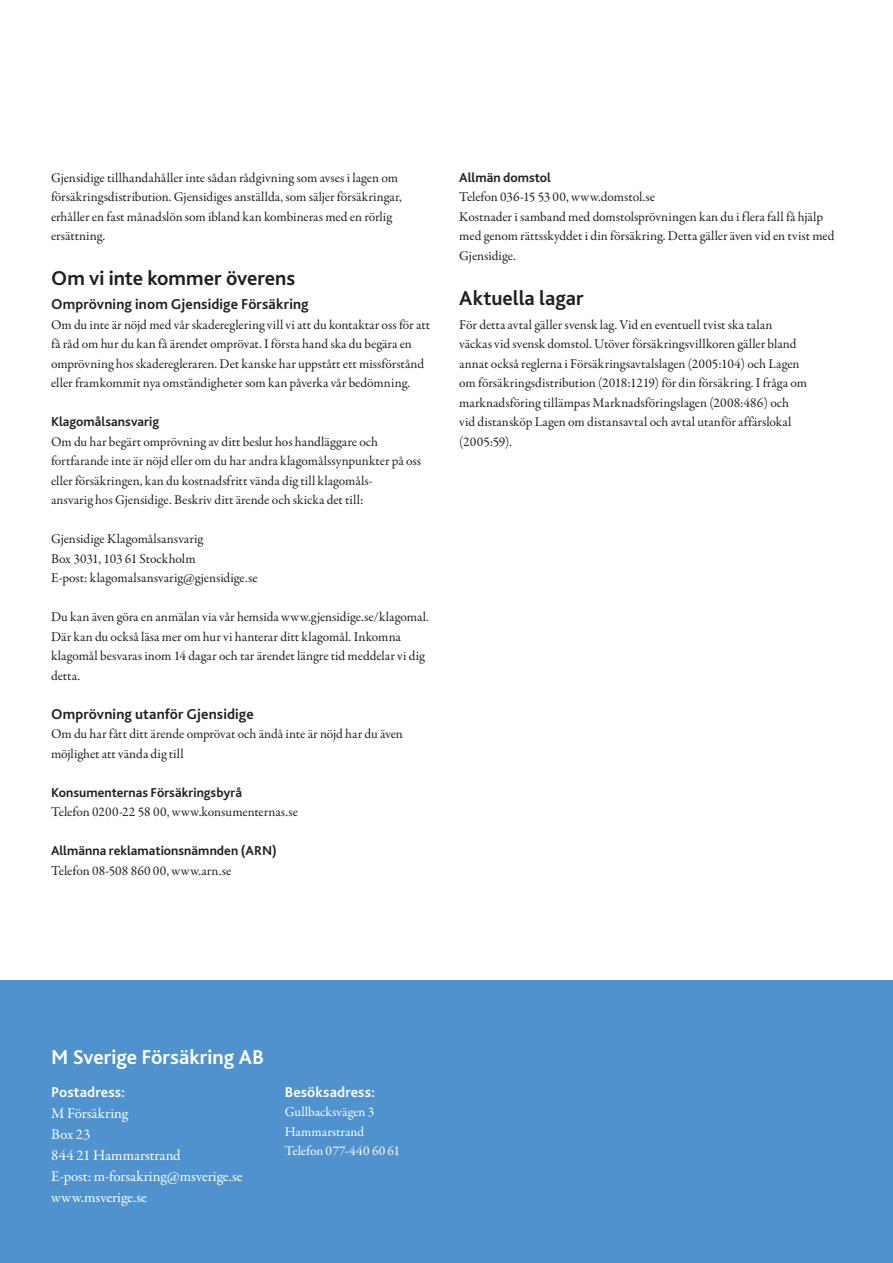
<style>
.page{position:relative;width:893px;height:1263px;background:#fff}
.page>*{position:absolute;margin:0;border:0;box-sizing:border-box;transform-origin:0 0}
.t1{font:700 21px "Bliss Pro";color:#231f20}
.t2{font:700 21px "Bliss Pro";color:#fff}
.t3{font:15px/21px "Garamond Premr Pro";letter-spacing:-.005em;color:#fff}
.t4{font:700 15px "Bliss Pro";letter-spacing:.01em;color:#231f20}
.t5{font:700 15px "Bliss Pro";letter-spacing:.005em;color:#fff}
.t6{font:13.5px/19.5px "Garamond Premr Pro";color:#231f20}
.t7{font:700 13.5px "Bliss Pro";letter-spacing:.005em;color:#231f20}
.t8{font:13.5px/19.5px "Garamond Premr Pro";color:#fff}
</style>
<div class="page">
<div style="left:0;top:980px;width:893px;height:283px;background:#4f92cd"></div>
<p class="t6" style="left:51px;top:168px;width:352px">Gjensidige tillhandahåller inte sådan rådgivning som avses i lagen om försäkringsdistribution. Gjensidiges anställda, som säljer försäkringar, erhåller en fast månadslön som ibland kan kombineras med en rörlig ersättning.</p>
<h1 class="t1" style="left:51px;top:265px;width:246px">Om vi inte kommer överens</h1>
<p class="t4" style="left:51px;top:295px;width:259px">Omprövning inom Gjensidige Försäkring</p>
<p class="t6" style="left:51px;top:315px;width:381px">Om du inte är nöjd med vår skadereglering vill vi att du kontaktar oss för att få råd om hur du kan få ärendet omprövat. I första hand ska du begära en omprövning hos skaderegleraren. Det kanske har uppstått ett missförstånd eller framkommit nya omständigheter som kan påverka vår bedömning.</p>
<p class="t7" style="left:51px;top:413px;width:110px">Klagomålsansvarig</p>
<p class="t6" style="left:51px;top:432px;width:372px">Om du har begärt omprövning av ditt beslut hos handläggare och fortfarande inte är nöjd eller om du har andra klagomålssynpunkter på oss eller försäkringen, kan du kostnadsfritt vända dig till klagomåls-<br>ansvarig hos Gjensidige. Beskriv ditt ärende och skicka det till:</p>
<p class="t6" style="left:51px;top:529px;width:208px">Gjensidige Klagomålsansvarig<br>Box 3031, 103 61 Stockholm<br>E-post: klagomalsansvarig@gjensidige.se</p>
<p class="t6" style="left:51px;top:607px;width:379px">Du kan även göra en anmälan via vår hemsida www.gjensidige.se/klagomal.<br>Där kan du också läsa mer om hur vi hanterar ditt klagomål. Inkomna klagomål besvaras inom 14 dagar och tar ärendet längre tid meddelar vi dig detta.</p>
<p class="t4" style="left:51px;top:704px;width:204px">Omprövning utanför Gjensidige</p>
<p class="t6" style="left:51px;top:724px;width:353px">Om du har fått ditt ärende omprövat och ändå inte är nöjd har du även möjlighet att vända dig till</p>
<p class="t7" style="left:51px;top:784px;width:192px">Konsumenternas Försäkringsbyrå</p>
<p class="t6" style="left:51px;top:802px;width:249px">Telefon 0200-22 58 00, www.konsumenternas.se</p>
<p class="t7" style="left:51px;top:842px;width:227px">Allmänna reklamationsnämnden (ARN)</p>
<p class="t6" style="left:51px;top:861px;width:182px">Telefon 08-508 860 00, www.arn.se</p>
<p class="t7" style="left:459px;top:169px;width:93px">Allmän domstol</p>
<p class="t6" style="left:459px;top:188px;width:377px">Telefon 036-15 53 00, www.domstol.se<br>Kostnader i samband med domstolsprövningen kan du i flera fall få hjälp med genom rättsskyddet i din försäkring. Detta gäller även vid en tvist med Gjensidige.</p>
<h1 class="t1" style="left:459px;top:285px;width:126px">Aktuella lagar</h1>
<p class="t6" style="left:459px;top:315px;width:349px">För detta avtal gäller svensk lag. Vid en eventuell tvist ska talan väckas vid svensk domstol. Utöver försäkringsvillkoren gäller bland annat också reglerna i Försäkringsavtalslagen (2005:104) och Lagen om försäkringsdistribution (2018:1219) för din försäkring. I fråga om marknadsföring tillämpas Marknadsföringslagen (2008:486) och vid distansköp Lagen om distansavtal och avtal utanför affärslokal (2005:59).</p>
<h1 class="t2" style="left:51px;top:1044px;width:214px">M Sverige Försäkring AB</h1>
<p class="t5" style="left:51px;top:1082px;width:75px">Postadress:</p>
<p class="t3" style="left:51px;top:1103px;width:193px">M Försäkring<br>Box 23<br>844 21 Hammarstrand<br>E-post: m-forsakring@msverige.se www.msverige.se</p>
<p class="t5" style="left:285px;top:1082px;width:92px">Besöksadress:</p>
<p class="t8" style="left:285px;top:1103px;width:117px">Gullbacksvägen 3<br>Hammarstrand<br>Telefon 077-440 60 61</p>
</div>
